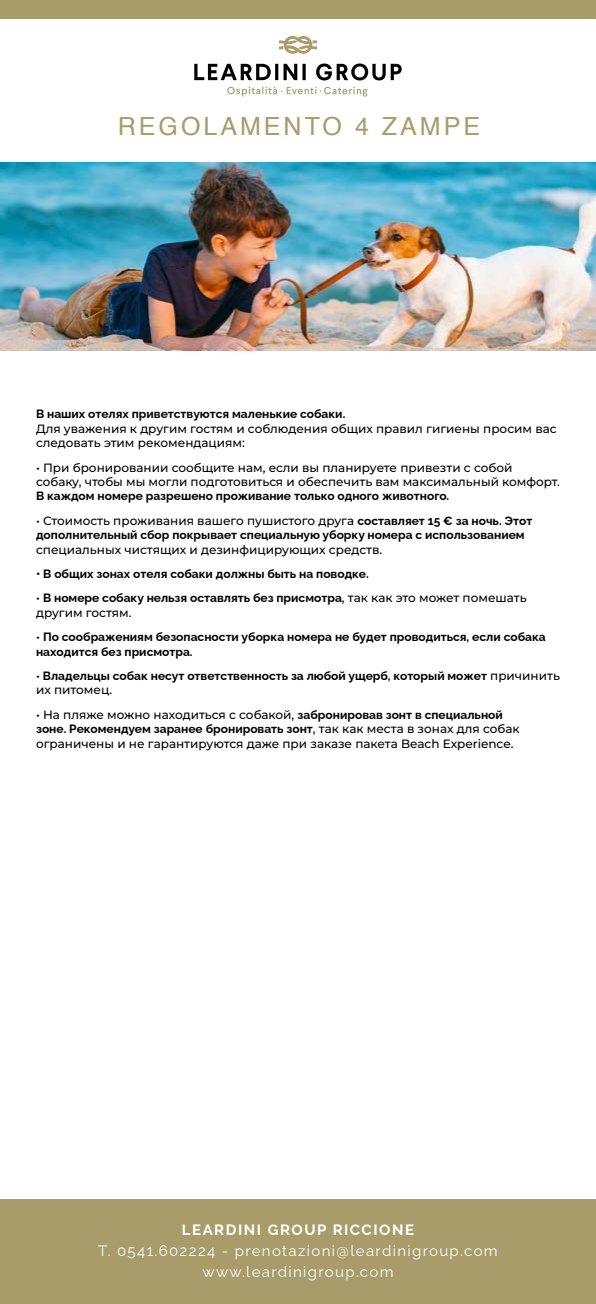
<style>
.page{position:relative;width:596px;height:1304px;background:#fff}
.page>*{position:absolute;margin:0;border:0;box-sizing:border-box;transform-origin:0 0}
.t1{font:25px "Helvetica";letter-spacing:.12em;color:#a79c6a}
.t2{font:15px/21px "Raleway";letter-spacing:.09em;color:#fff;text-align:center}
.t3{font:700 15px "Raleway";letter-spacing:.1em;color:#fff}
.t4{font:700 12px/14.4px "Raleway";color:#000002}
.t5{font:500 12px/14.4px "Montserrat";color:#000002}
.s1{font-family:"Raleway";font-weight:700}
.s2{font-family:"Montserrat";font-weight:500}
</style>
<div class="page">
<div style="left:0;top:0;width:595px;height:18px;background:#a79c6a"></div>
<div style="left:0;top:1200px;width:595px;height:104px;background:#a79c6a"></div>
<svg style="left:227px;top:87px;width:140px;height:10px"></svg>
<svg style="left:194px;top:64px;width:207px;height:16px"></svg>
<svg style="left:279px;top:36px;width:38px;height:18px"></svg>
<img style="left:0;top:163px;width:595px;height:187px">
<h1 class="t1" style="left:118px;top:107px;width:363px">REGOLAMENTO 4 ZAMPE</h1>
<p class="t4" style="left:36px;top:406px;width:310px">В наших отелях приветствуются маленькие собаки.</p>
<p class="t5" style="left:36px;top:421px;width:522px">Для уважения к другим гостям и соблюдения общих правил гигиены просим вас следовать этим рекомендациям:</p>
<p class="t5" style="left:36px;top:460px;width:525px">• При бронировании сообщите нам, если вы планируете привезти с собой собаку, чтобы мы могли подготовиться и обеспечить вам максимальный комфорт.</p>
<p class="t4" style="left:36px;top:488px;width:414px">В каждом номере разрешено проживание только одного животного.</p>
<p class="t5" style="left:36px;top:513px;width:497px">• Стоимость проживания вашего пушистого друга <span class="s1">составляет 15 € за ночь. Этот</span></p>
<p class="t4" style="left:36px;top:527px;width:490px">дополнительный сбор покрывает специальную уборку номера с использованием</p>
<p class="t5" style="left:36px;top:542px;width:347px">специальных чистящих и дезинфицирующих средств.</p>
<p class="t4" style="left:36px;top:565px;width:334px">• В общих зонах отеля собаки должны быть на поводке.</p>
<p class="t4" style="left:36px;top:590px;width:492px"><span class="s2">•</span> В номере собаку нельзя оставлять без присмотра<span class="s2">, так как это может помешать</span></p>
<p class="t5" style="left:36px;top:605px;width:97px">другим гостям.</p>
<p class="t4" style="left:36px;top:629px;width:511px"><span class="s2">•</span> По соображениям безопасности уборка номера не будет проводиться, если собака находится без присмотра.</p>
<p class="t4" style="left:36px;top:667px;width:525px"><span class="s2">•</span> Владельцы собак несут ответственность за любой ущерб, который может <span class="s2">причинить</span></p>
<p class="t5" style="left:36px;top:682px;width:77px">их питомец.</p>
<p class="t5" style="left:36px;top:707px;width:468px">• На пляже можно находиться с собакой, <span class="s1">забронировав зонт в специальной</span></p>
<p class="t4" style="left:36px;top:721px;width:485px">зоне. Рекомендуем заранее бронировать зонт<span class="s2">, так как места в зонах для собак</span></p>
<p class="t5" style="left:36px;top:736px;width:478px">ограничены и не гарантируются даже при заказе пакета Beach Experience.</p>
<p class="t3" style="left:182px;top:1218px;width:233px">LEARDINI GROUP RICCIONE</p>
<p class="t2" style="left:98px;top:1239px;width:401px">T. 0541.602224 - prenotazioni@leardinigroup.com www.leardinigroup.com</p>
</div>
